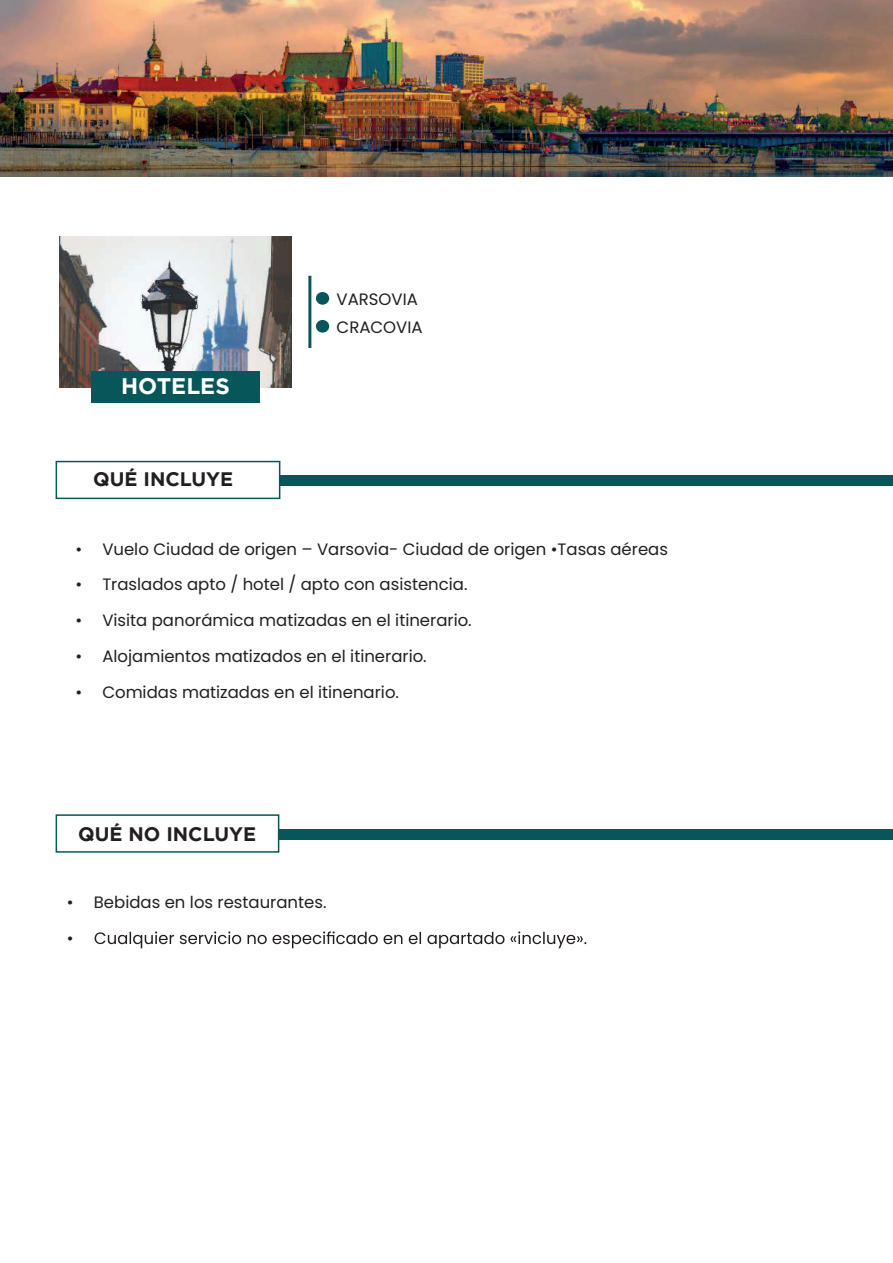
<style>
.page{position:relative;width:893px;height:1263px;background:#fff}
.page>*{position:absolute;margin:0;border:0;box-sizing:border-box;transform-origin:0 0}
.t1{font:700 22.5px "Gotham";color:#fff}
.t2{font:700 19.5px "Gotham";color:#231f20}
.t3{font:16.5px/28.8px "Poppins";color:#231f20}
</style>
<div class="page">
<img style="left:0;top:0;width:893px;height:176px">
<img style="left:59px;top:237px;width:232px;height:150px">
<div style="left:91px;top:372px;width:169px;height:31px;background:#06565a"></div>
<hr style="left:308px;top:276px;width:3px;height:72px;background:#06565a">
<div style="left:316px;top:292px;width:13px;height:13px;background:#06565a;border-radius:50%"></div>
<div style="left:316px;top:320px;width:13px;height:13px;background:#06565a;border-radius:50%"></div>
<div style="left:56px;top:461px;width:224px;height:38px;border:2px solid #06565a"></div>
<div style="left:280px;top:476px;width:613px;height:10px;background:#06565a"></div>
<div style="left:56px;top:814px;width:223px;height:39px;border:2px solid #06565a"></div>
<div style="left:279px;top:829px;width:614px;height:11px;background:#06565a"></div>
<svg style="left:95px;top:931px;width:491px;height:17px"></svg>
<h1 class="t1" style="left:121px;top:373px;width:110px">HOTELES</h1>
<p class="t2" style="left:93px;top:468px;width:142px">QUÉ INCLUYE</p>
<p class="t3" style="left:337px;top:284px;width:87px">VARSOVIA<br>CRACOVIA</p>
<p class="t3" style="left:75px;top:535px;width:594px">• Vuelo Ciudad de origen – Varsovia- Ciudad de origen •Tasas aéreas</p>
<p class="t3" style="left:75px;top:570px;width:394px">• Traslados apto / hotel / apto con asistencia.</p>
<p class="t3" style="left:75px;top:606px;width:398px">• Visita panorámica matizadas en el itinerario.</p>
<p class="t3" style="left:75px;top:642px;width:353px">• Alojamientos matizados en el itinerario.</p>
<p class="t3" style="left:75px;top:678px;width:325px">• Comidas matizadas en el itinenario.</p>
<p class="t2" style="left:78px;top:822px;width:179px">QUÉ NO INCLUYE</p>
<p class="t3" style="left:67px;top:885px;width:261px;line-height:35.7px">• Bebidas en los restaurantes. •</p>
</div>
